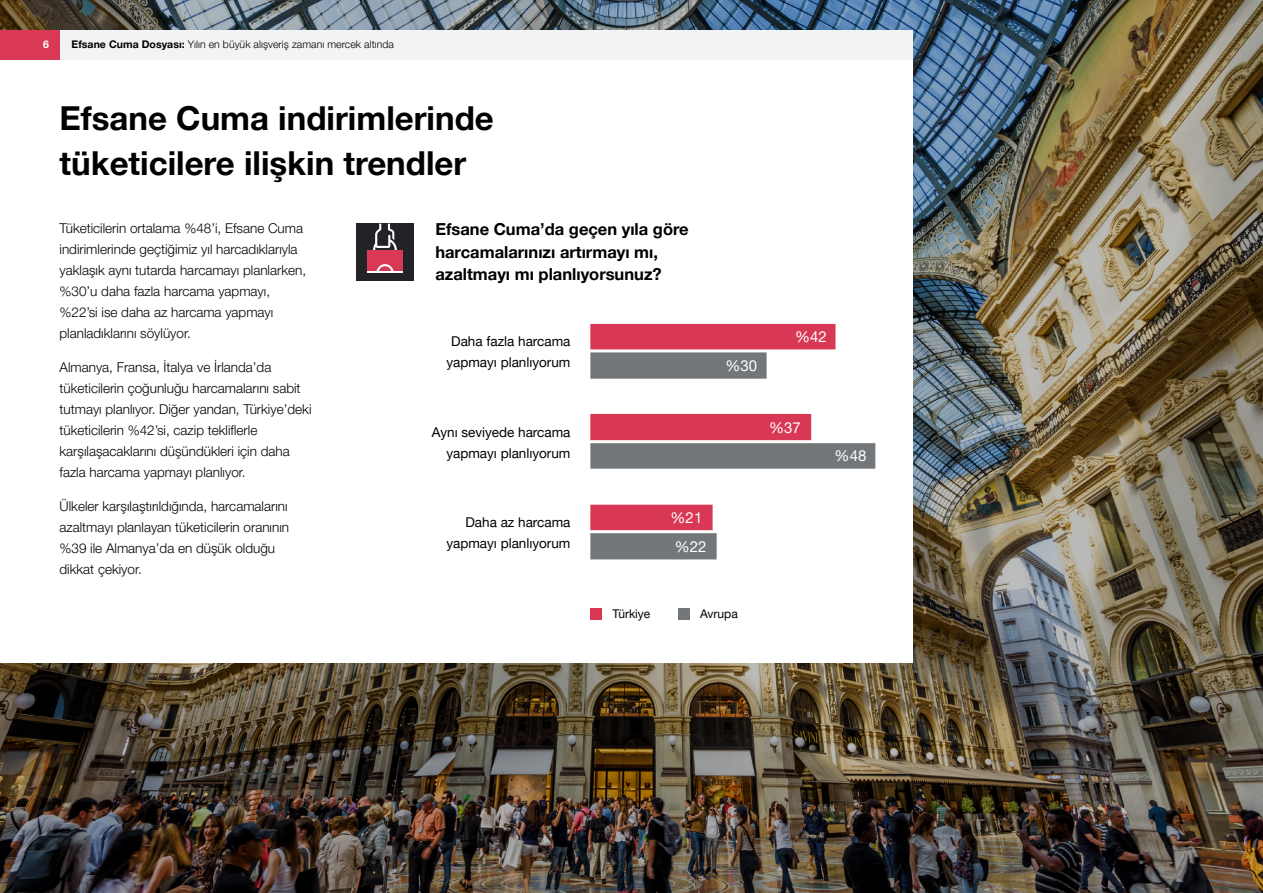
<style>
.page{position:relative;width:1263px;height:893px;background:#fff}
.page>*{position:absolute;margin:0;border:0;box-sizing:border-box;transform-origin:0 0}
.t1{font:700 33px/45px "Helvetica Neue LT Pro";color:#000}
.t2{font:700 16.5px/22.5px "Helvetica Neue LT Pro";color:#000}
.t3{font:15px "Helvetica Neue LT Pro";color:#fff}
.t4{font:300 13.5px/21px "Helvetica Neue LT Pro";color:#000}
.t5{font:13.5px/21px "Helvetica Neue LT Pro";color:#000;text-align:right}
.t6{font:12px "Helvetica Neue LT Pro";color:#000}
.t7{font:300 10.5px "Helvetica Neue LT Pro";letter-spacing:.005em;color:#000}
.t8{font:700 10.5px "Helvetica Neue LT Pro";color:#fff}
.s1{font-weight:700}
</style>
<div class="page">
<img style="left:0;top:0;width:1263px;height:893px">
<div style="left:0;top:60px;width:912px;height:603px;background:#fff"></div>
<svg style="left:590px;top:443px;width:285px;height:116px"></svg>
<svg style="left:590px;top:324px;width:245px;height:206px"></svg>
<div style="left:590px;top:608px;width:12px;height:12px;background:#d93854"></div>
<div style="left:678px;top:608px;width:12px;height:12px;background:#747779"></div>
<div style="left:356px;top:224px;width:58px;height:57px;background:#222327"></div>
<svg style="left:367px;top:224px;width:36px;height:49px"></svg>
<div style="left:0;top:30px;width:912px;height:30px;background:#f1f3f4"></div>
<div style="left:0;top:30px;width:60px;height:30px;background:#d93954"></div>
<p class="t8" style="left:43px;top:38px;width:7px">6</p>
<p class="t7" style="left:72px;top:38px;width:324px"><span class="s1">Efsane Cuma Dosyası:</span> Yılın en büyük alışveriş zamanı mercek altında</p>
<h1 class="t1" style="left:60px;top:95px;width:436px">Efsane Cuma indirimlerinde tüketicilere ilişkin trendler</h1>
<p class="t4" style="left:60px;top:218px;width:248px">Tüketicilerin ortalama %48’i, Efsane Cuma indirimlerinde geçtiğimiz yıl harcadıklarıyla yaklaşık aynı tutarda harcamayı planlarken, %30’u daha fazla harcama yapmayı, %22’si ise daha az harcama yapmayı planladıklarını söylüyor.</p>
<p class="t4" style="left:60px;top:356px;width:253px">Almanya, Fransa, İtalya ve İrlanda’da tüketicilerin çoğunluğu harcamalarını sabit tutmayı planlıyor. Diğer yandan, Türkiye’deki tüketicilerin %42’si, cazip tekliflerle karşılaşacaklarını düşündükleri için daha fazla harcama yapmayı planlıyor.</p>
<p class="t4" style="left:60px;top:495px;width:231px">Ülkeler karşılaştırıldığında, harcamalarını azaltmayı planlayan tüketicilerin oranının %39 ile Almanya’da en düşük olduğu dikkat çekiyor.</p>
<p class="t2" style="left:435px;top:218px;width:255px">Efsane Cuma’da geçen yıla göre harcamalarınızı artırmayı mı, azaltmayı mı planlıyorsunuz?</p>
<p class="t5" style="left:446px;top:330px;width:126px;text-align:center">Daha fazla harcama yapmayı planlıyorum</p>
<p class="t5" style="left:432px;top:422px;width:140px">Aynı seviyede harcama yapmayı planlıyorum</p>
<p class="t5" style="left:446px;top:511px;width:126px">Daha az harcama yapmayı planlıyorum</p>
<p class="t3" style="left:671px;top:509px;width:33px">%21</p>
<p class="t3" style="left:675px;top:537px;width:33px">%22</p>
<p class="t3" style="left:725px;top:356px;width:33px">%30</p>
<p class="t3" style="left:795px;top:327px;width:33px">%42</p>
<p class="t3" style="left:769px;top:418px;width:33px">%37</p>
<p class="t3" style="left:835px;top:447px;width:33px">%48</p>
<p class="t6" style="left:612px;top:607px;width:39px">Türkiye</p>
<p class="t6" style="left:700px;top:607px;width:39px">Avrupa</p>
</div>
